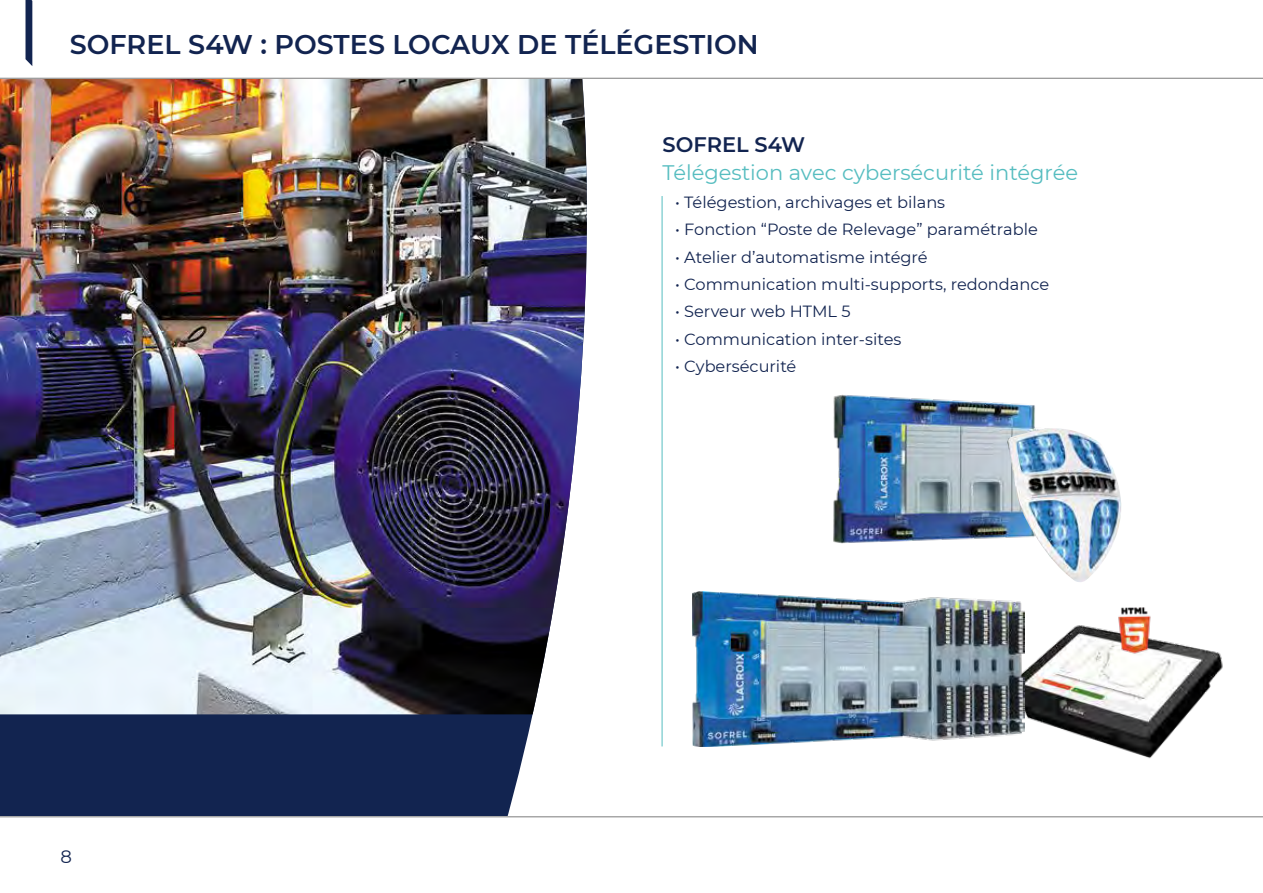
<style>
.page{position:relative;width:1263px;height:893px;background:#fff}
.page>*{position:absolute;margin:0;border:0;box-sizing:border-box;transform-origin:0 0}
.t1{font:600 27px "Montserrat";color:#122450}
.t2{font:21px "Montserrat";color:#56bdc0}
.t3{font:600 21px "Montserrat";color:#122450}
.t4{font:18px "Montserrat";color:#122450}
.t5{font:16.2px "Montserrat";color:#122450}
</style>
<div class="page">
<div style="left:0;top:714px;width:533px;height:102px;background:#122450"></div>
<img style="left:0;top:79px;width:587px;height:635px">
<svg style="left:0;top:0;width:1263px;height:79px"></svg>
<svg style="left:26px;top:0;width:6px;height:66px"></svg>
<hr style="left:662px;top:196px;width:1px;height:550px;background:#56bdc0">
<img style="left:1024px;top:610px;width:199px;height:149px">
<img style="left:1116px;top:608px;width:39px;height:48px">
<img style="left:692px;top:592px;width:332px;height:154px">
<svg style="left:0;top:816px;width:1263px;height:2px"></svg>
<img style="left:833px;top:394px;width:228px;height:149px">
<img style="left:1007px;top:429px;width:114px;height:153px">
<h1 class="t1" style="left:70px;top:25px;width:690px">SOFREL S4W : POSTES LOCAUX DE TÉLÉGESTION</h1>
<p class="t4" style="left:60px;top:845px;width:13px">8</p>
<p class="t3" style="left:662px;top:130px;width:144px">SOFREL S4W</p>
<p class="t2" style="left:662px;top:158px;width:417px">Télégestion avec cybersécurité intégrée</p>
<p class="t5" style="left:675px;top:191px;width:272px">• Télégestion, archivages et bilans</p>
<p class="t5" style="left:675px;top:218px;width:364px">• Fonction “Poste de Relevage” paramétrable</p>
<p class="t5" style="left:675px;top:246px;width:254px">• Atelier d’automatisme intégré</p>
<p class="t5" style="left:675px;top:273px;width:376px">• Communication multi-supports, redondance</p>
<p class="t5" style="left:675px;top:300px;width:177px">• Serveur web HTML 5</p>
<p class="t5" style="left:675px;top:328px;width:228px">• Communication inter-sites</p>
<p class="t5" style="left:675px;top:355px;width:123px">• Cybersécurité</p>
</div>
